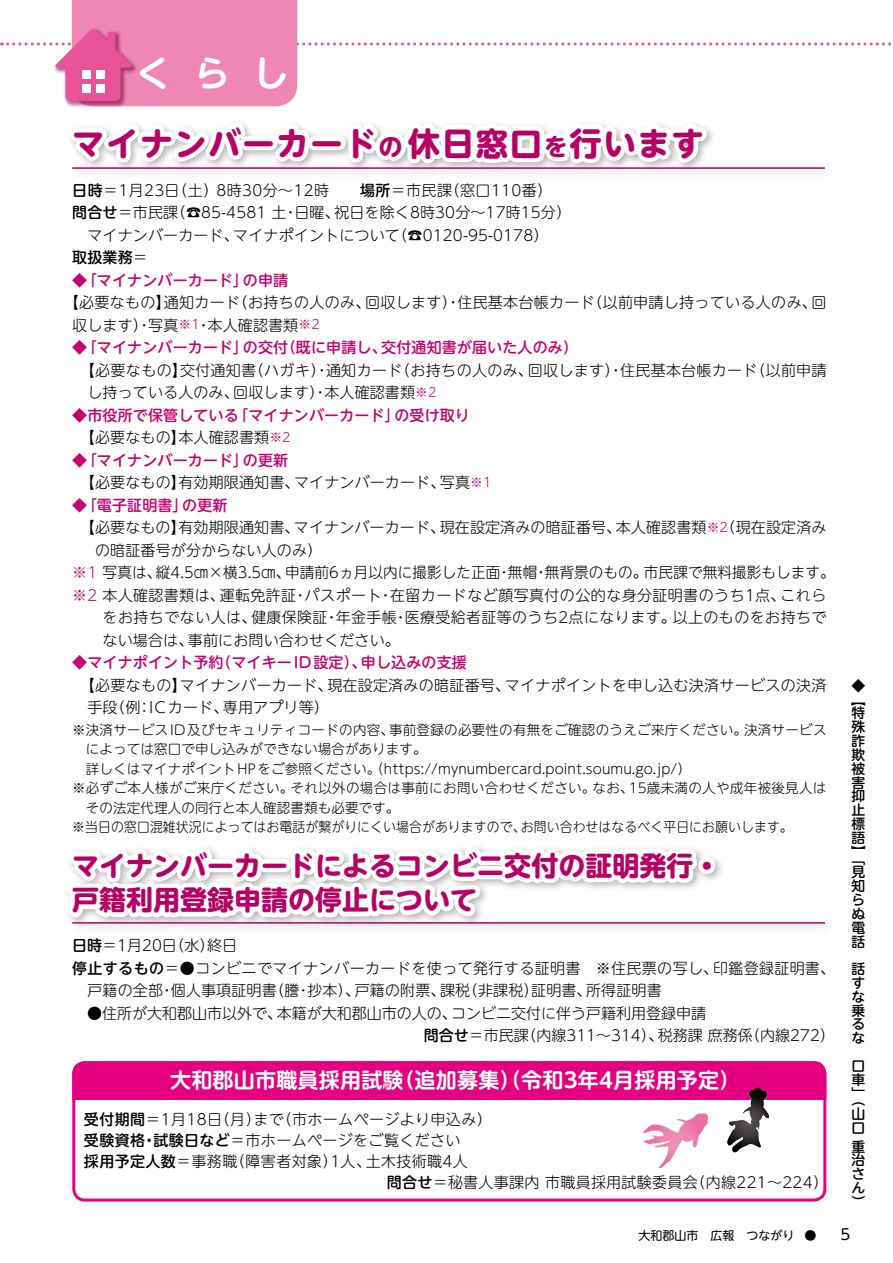
<style>
.page{position:relative;width:893px;height:1263px;background:#fff}
.page>*{position:absolute;margin:0;border:0;box-sizing:border-box;transform-origin:0 0}
.t1{font:700 36px "UD Shin M Go Pr 6 De";color:#fff}
.t2{font:700 32.4px "UD Shin M Go Pr 6";letter-spacing:.05em;color:#b60065}
.t3{font:700 27px/34.5px "UD Shin M Go Pr 6";color:#b60065}
.t4{font:700 21px "UD Shin M Go Pr 6 De";letter-spacing:.01em;color:#fff}
.t5{font:300 15px/22.5px "UD Shin M Go Pr 6";letter-spacing:.015em;color:#000}
.t6{font:500 15px/22.5px "UD Shin M Go Pr 6";letter-spacing:.01em;color:#c6006f}
.t7{font:15px "UD Shin M Go Pr 6";color:#000}
.t8{font:500 13.8px/13.8px "UD Shin M Go Pr 6";color:#000;text-align:justify}
.t9{font:300 13.5px "UD Shin M Go Pr 6";letter-spacing:.01em;color:#000}
.t10{font:300 13.5px "UD Shin M Go Pr 6";letter-spacing:.03em;color:#000}
.t11{font:300 13.5px "UD Shin M Go Pr 6";letter-spacing:.01em;color:#000;scale:.95 1}
.t12{font:12px "UD Shin M Go Pr 6";color:#000}
.s1{font-size:24.3px}
.s2{font-weight:500}
.s3{font-size:12.75px;color:#c6006f}
.s4{font-weight:300;color:#000}
.s5{font-weight:300;font-size:12.75px}
.s6{font-weight:500;color:#c6006f}
.s7{color:#c6006f}
</style>
<div class="page">
<div style="left:72px;top:1061px;width:754px;height:38px;background:#e4007f"></div>
<div style="left:72px;top:1061px;width:754px;height:140px;border:3px solid #e4007f;border-radius:11px"></div>
<svg style="left:2px;top:0;width:890px;height:174px"></svg>
<svg style="left:664px;top:119px;width:55px;height:1083px"></svg>
<div style="left:65px;top:843px;width:770px;height:91px;background:#000;opacity:.3"></div>
<hr style="left:72px;top:922px;width:753px;height:1px;background:#b60065">
<div style="left:698px;top:857px;width:17px;height:17px;border:9px solid #fff;border-radius:50%"></div>
<svg style="left:65px;top:840px;width:637px;height:84px"></svg>
<img style="left:743px;top:1087px;width:14px;height:37px">
<img style="left:643px;top:1114px;width:64px;height:54px">
<h1 class="t1" style="left:136px;top:43px;width:155px">くらし</h1>
<h2 class="t2" style="left:72px;top:115px;width:633px">マイナンバーカード<span class="s1">の</span>休日窓口<span class="s1">を</span>行います</h2>
<p class="t5" style="left:72px;top:178px;width:500px"><span class="s2">日時</span>＝1月23日（土）8時30分～12時　　<span class="s2">場所</span>＝市民課（窓口110番）<br><span class="s2">問合せ</span>＝市民課（☎85-4581 土・日曜、祝日を除く8時30分～17時15分）　マイナンバーカード、マイナポイントについて（☎0120-95-0178）<br><span class="s2">取扱業務</span>＝</p>
<p class="t6" style="left:72px;top:268px;width:217px">◆「マイナンバーカード」の申請</p>
<p class="t5" style="left:72px;top:291px;width:756px;text-indent:-8px">【必要なもの】通知カード（お持ちの人のみ、回収します）・住民基本台帳カード（以前申請し持っている人のみ、回収します）・写真<span class="s3">※1</span>・本人確認書類<span class="s3">※2</span></p>
<p class="t6" style="left:72px;top:335px;width:507px">◆「マイナンバーカード」の交付（既に申請し、交付通知書が届いた人のみ）</p>
<p class="t5" style="left:87px;top:358px;width:741px;text-indent:-8px">【必要なもの】交付通知書（ハガキ）・通知カード（お持ちの人のみ、回収します）・住民基本台帳カード（以前申請し持っている人のみ、回収します）・本人確認書類<span class="s3">※2</span></p>
<p class="t6" style="left:72px;top:403px;width:399px">◆市役所で保管している「マイナンバーカード」の受け取り<span class="s4">　【必要なもの】本人確認書類</span><span class="s5">※2</span></p>
<p class="t5" style="left:72px;top:448px;width:421px"><span class="s6">◆「マイナンバーカード」の更新<br></span>　【必要なもの】有効期限通知書、マイナンバーカード、写真<span class="s3">※1</span></p>
<p class="t6" style="left:72px;top:493px;width:157px">◆「電子証明書」の更新</p>
<p class="t5" style="left:72px;top:516px;width:756px">　【必要なもの】有効期限通知書、マイナンバーカード、現在設定済みの暗証番号、本人確認書類<span class="s3">※2</span>（現在設定済み</p>
<p class="t5" style="left:95px;top:538px;width:229px">の暗証番号が分からない人のみ）</p>
<p class="t5" style="left:72px;top:561px;width:764px"><span class="s7">※1</span> 写真は、縦4.5㎝×横3.5㎝、申請前6ヵ月以内に撮影した正面・無帽・無背景のもの。市民課で無料撮影もします。</p>
<p class="t5" style="left:72px;top:583px;width:756px"><span class="s7">※2</span> 本人確認書類は、運転免許証・パスポート・在留カードなど顔写真付の公的な身分証明書のうち1点、これら</p>
<p class="t5" style="left:103px;top:606px;width:725px">をお持ちでない人は、健康保険証・年金手帳・医療受給者証等のうち2点になります。以上のものをお持ちで</p>
<p class="t5" style="left:103px;top:628px;width:299px">ない場合は、事前にお問い合わせください。</p>
<p class="t6" style="left:72px;top:650px;width:396px">◆マイナポイント予約（マイキーID設定）、申し込みの支援</p>
<p class="t5" style="left:87px;top:673px;width:740px;text-indent:-8px">【必要なもの】マイナンバーカード、現在設定済みの暗証番号、マイナポイントを申し込む決済サービスの決済手段（例：ICカード、専用アプリ等）</p>
<p class="t9" style="left:72px;top:718px;width:756px">※決済サービスID及びセキュリティコードの内容、事前登録の必要性の有無をご確認のうえご来庁ください。決済サービス</p>
<p class="t9" style="left:86px;top:738px;width:342px">によっては窓口で申し込みができない場合があります。</p>
<p class="t9" style="left:86px;top:757px;width:606px">詳しくはマイナポイントHPをご参照ください。（https://mynumbercard.point.soumu.go.jp/）</p>
<p class="t10" style="left:72px;top:777px;width:756px">※必ずご本人様がご来庁ください。それ以外の場合は事前にお問い合わせください。なお、15歳未満の人や成年被後見人は</p>
<p class="t9" style="left:86px;top:796px;width:315px">その法定代理人の同行と本人確認書類も必要です。</p>
<p class="t11" style="left:72px;top:816px;width:760px">※当日の窓口混雑状況によってはお電話が繋がりにくい場合がありますので、お問い合わせはなるべく平日にお願いします。</p>
<h3 class="t3" style="left:72px;top:846px;width:649px">マイナンバーカードによるコンビニ交付の証明発行・戸籍利用登録申請の停止について</h3>
<p class="t5" style="left:72px;top:933px;width:166px"><span class="s2">日時</span>＝1月20日（水）終日</p>
<p class="t5" style="left:72px;top:956px;width:764px"><span class="s2">停止するもの</span>＝●コンビニでマイナンバーカードを使って発行する証明書　※住民票の写し、印鑑登録証明書、</p>
<p class="t5" style="left:87px;top:978px;width:576px">戸籍の全部・個人事項証明書（謄・抄本）、戸籍の附票、課税（非課税）証明書、所得証明書</p>
<p class="t5" style="left:72px;top:1001px;width:635px">　●住所が大和郡山市以外で、本籍が大和郡山市の人の、コンビニ交付に伴う戸籍利用登録申請</p>
<p class="t5" style="left:424px;top:1023px;width:412px"><span class="s2">問合せ</span>＝市民課（内線311～314）、税務課庶務係（内線272）</p>
<h3 class="t4" style="left:170px;top:1062px;width:572px">大和郡山市職員採用試験（追加募集）（令和3年4月採用予定）</h3>
<p class="t5" style="left:84px;top:1107px;width:409px"><span class="s2">受付期間</span>＝1月18日（月）まで（市ホームページより申込み）</p>
<p class="t5" style="left:84px;top:1128px;width:378px"><span class="s2">受験資格・試験日など</span>＝市ホームページをご覧ください</p>
<p class="t5" style="left:84px;top:1149px;width:385px"><span class="s2">採用予定人数</span>＝事務職（障害者対象）1人、土木技術職4人</p>
<p class="t5" style="left:387px;top:1170px;width:443px"><span class="s2">問合せ</span>＝秘書人事課内市職員採用試験委員会（内線221～224）</p>
<p class="t8" style="left:852px;top:678px;width:15px">◆【特殊詐欺被害抑止標語】</p>
<p class="t8" style="left:852px;top:851px;width:15px">「見知らぬ電話</p>
<p class="t8" style="left:852px;top:961px;width:15px">話すな乗るな</p>
<p class="t8" style="left:852px;top:1058px;width:15px">口車」</p>
<p class="t8" style="left:852px;top:1092px;width:15px">（山口</p>
<p class="t8" style="left:852px;top:1138px;width:15px">重治さん）</p>
<p class="t12" style="left:638px;top:1226px;width:179px">大和郡山市 広報　つながり ●</p>
<p class="t7" style="left:840px;top:1222px;width:11px">5</p>
</div>
